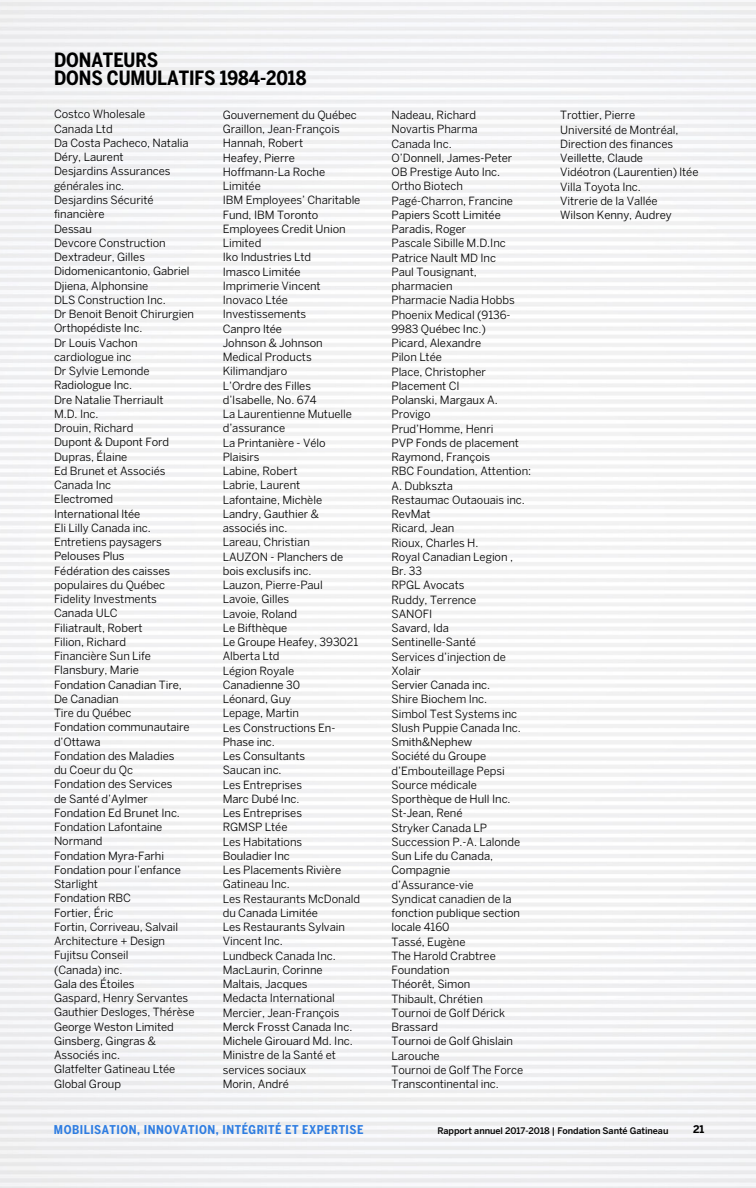
<style>
.page{position:relative;width:756px;height:1188px;background:#fff}
.page>*{position:absolute;margin:0;border:0;box-sizing:border-box;transform-origin:0 0}
.t1{font:700 condensed 19.5px/18px "Benton Sans";letter-spacing:-.005em;color:#000}
.t2{font:700 condensed 12.15px "Benton Sans";letter-spacing:.04em;color:#2f7de1}
.t3{font:11.25px/14.2px "Benton Sans";letter-spacing:-.005em;color:#000}
.t4{font:700 10.5px "Benton Sans";color:#000}
.t5{font:500 9px "Benton Sans";letter-spacing:-.005em;color:#000}
</style>
<div class="page">
<h1 class="t1" style="left:54px;top:51px;width:254px">DONATEURS<br>DONS CUMULATIFS 1984-2018</h1>
<p class="t3" style="left:54px;top:107px;width:142px">Costco Wholesale<br>Canada Ltd<br>Da Costa Pacheco, Natalia<br>Déry, Laurent<br>Desjardins Assurances générales inc.<br>Desjardins Sécurité financière<br>Dessau<br>Devcore Construction<br>Dextradeur, Gilles<br>Didomenicantonio, Gabriel<br>Djiena, Alphonsine<br>DLS Construction Inc.<br>Dr Benoit Benoit Chirurgien<br>Orthopédiste Inc.<br>Dr Louis Vachon cardiologue inc<br>Dr Sylvie Lemonde<br>Radiologue Inc.<br>Dre Natalie Therriault<br>M.D. Inc.<br>Drouin, Richard<br>Dupont &amp; Dupont Ford<br>Dupras, Élaine<br>Ed Brunet et Associés<br>Canada Inc<br>Electromed<br>International ltée<br>Eli Lilly Canada inc.<br>Entretiens paysagers<br>Pelouses Plus<br>Fédération des caisses populaires du Québec<br>Fidelity Investments<br>Canada ULC<br>Filiatrault, Robert<br>Filion, Richard<br>Financière Sun Life<br>Flansbury, Marie<br>Fondation Canadian Tire,<br>De Canadian<br>Tire du Québec<br>Fondation communautaire d’Ottawa<br>Fondation des Maladies<br>du Coeur du Qc<br>Fondation des Services<br>de Santé d’Aylmer<br>Fondation Ed Brunet Inc.<br>Fondation Lafontaine<br>Normand<br>Fondation Myra-Farhi<br>Fondation pour l’enfance<br>Starlight<br>Fondation RBC<br>Fortier, Éric<br>Fortin, Corriveau, Salvail<br>Architecture + Design<br>Fujitsu Conseil<br>(Canada) inc.<br>Gala des Étoiles<br>Gaspard, Henry Servantes<br>Gauthier Desloges, Thérèse<br>George Weston Limited<br>Ginsberg, Gingras &amp;<br>Associés inc.<br>Glatfelter Gatineau Ltée<br>Global Group</p>
<p class="t3" style="left:223px;top:107px;width:139px">Gouvernement du Québec<br>Graillon, Jean-François<br>Hannah, Robert<br>Heafey, Pierre<br>Hoffmann-La Roche<br>Limitée<br>IBM Employees’ Charitable<br>Fund, IBM Toronto<br>Employees Credit Union<br>Limited<br>Iko Industries Ltd<br>Imasco Limitée<br>Imprimerie Vincent<br>Inovaco Ltée<br>Investissements<br>Canpro ltée<br>Johnson &amp; Johnson<br>Medical Products<br>Kilimandjaro<br>L’Ordre des Filles d’Isabelle, No. 674<br>La Laurentienne Mutuelle d’assurance<br>La Printanière - Vélo<br>Plaisirs<br>Labine, Robert<br>Labrie, Laurent<br>Lafontaine, Michèle<br>Landry, Gauthier &amp; associés inc.<br>Lareau, Christian<br>LAUZON - Planchers de bois exclusifs inc.<br>Lauzon, Pierre-Paul<br>Lavoie, Gilles<br>Lavoie, Roland<br>Le Bifthèque<br>Le Groupe Heafey, 393021<br>Alberta Ltd<br>Légion Royale<br>Canadienne 30<br>Léonard, Guy<br>Lepage, Martin<br>Les Constructions En-<br>Phase inc.<br>Les Consultants<br>Saucan inc.<br>Les Entreprises<br>Marc Dubé Inc.<br>Les Entreprises<br>RGMSP Ltée<br>Les Habitations<br>Bouladier Inc<br>Les Placements Rivière<br>Gatineau Inc.<br>Les Restaurants McDonald du Canada Limitée<br>Les Restaurants Sylvain<br>Vincent Inc.<br>Lundbeck Canada Inc.<br>MacLaurin, Corinne<br>Maltais, Jacques<br>Medacta International<br>Mercier, Jean-François<br>Merck Frosst Canada Inc.<br>Michele Girouard Md. Inc.<br>Ministre de la Santé et services sociaux<br>Morin, André</p>
<p class="t3" style="left:391px;top:108px;width:141px">Nadeau, Richard<br>Novartis Pharma<br>Canada Inc.<br>O’Donnell, James-Peter<br>OB Prestige Auto Inc.<br>Ortho Biotech<br>Pagé-Charron, Francine<br>Papiers Scott Limitée<br>Paradis, Roger<br>Pascale Sibille M.D.Inc<br>Patrice Nault MD Inc<br>Paul Tousignant, pharmacien<br>Pharmacie Nadia Hobbs<br>Phoenix Medical (9136-<br>9983 Québec Inc.)<br>Picard, Alexandre<br>Pilon Ltée<br>Place, Christopher<br>Placement CI<br>Polanski, Margaux A.<br>Provigo<br>Prud’Homme, Henri<br>PVP Fonds de placement<br>Raymond, François<br>RBC Foundation, Attention:<br>A. Dubkszta<br>Restaumac Outaouais inc.<br>RevMat<br>Ricard, Jean<br>Rioux, Charles H.<br>Royal Canadian Legion ,<br>Br. 33<br>RPGL Avocats<br>Ruddy, Terrence<br>SANOFI<br>Savard, Ida<br>Sentinelle-Santé<br>Services d’injection de<br>Xolair<br>Servier Canada inc.<br>Shire Biochem Inc.<br>Simbol Test Systems inc<br>Slush Puppie Canada Inc.<br>Smith&amp;Nephew<br>Société du Groupe d’Embouteillage Pepsi<br>Source médicale<br>Sporthèque de Hull Inc.<br>St-Jean, René<br>Stryker Canada LP<br>Succession P.-A. Lalonde<br>Sun Life du Canada,<br>Compagnie d’Assurance-vie<br>Syndicat canadien de la fonction publique section locale 4160<br>Tassé, Eugène<br>The Harold Crabtree<br>Foundation<br>Théorêt, Simon<br>Thibault, Chrétien<br>Tournoi de Golf Dérick<br>Brassard<br>Tournoi de Golf Ghislain<br>Larouche<br>Tournoi de Golf The Force<br>Transcontinental inc.</p>
<p class="t3" style="left:560px;top:108px;width:140px">Trottier, Pierre<br>Université de Montréal,<br>Direction des finances<br>Veillette, Claude<br>Vidéotron (Laurentien) ltée<br>Villa Toyota Inc.<br>Vitrerie de la Vallée<br>Wilson Kenny, Audrey</p>
<p class="t2" style="left:54px;top:1122px;width:311px">MOBILISATION, INNOVATION, INTÉGRITÉ ET EXPERTISE</p>
<p class="t5" style="left:437px;top:1125px;width:233px">Rapport annuel 2017-2018 | Fondation Santé Gatineau</p>
<p class="t4" style="left:693px;top:1123px;width:13px">21</p>
</div>
